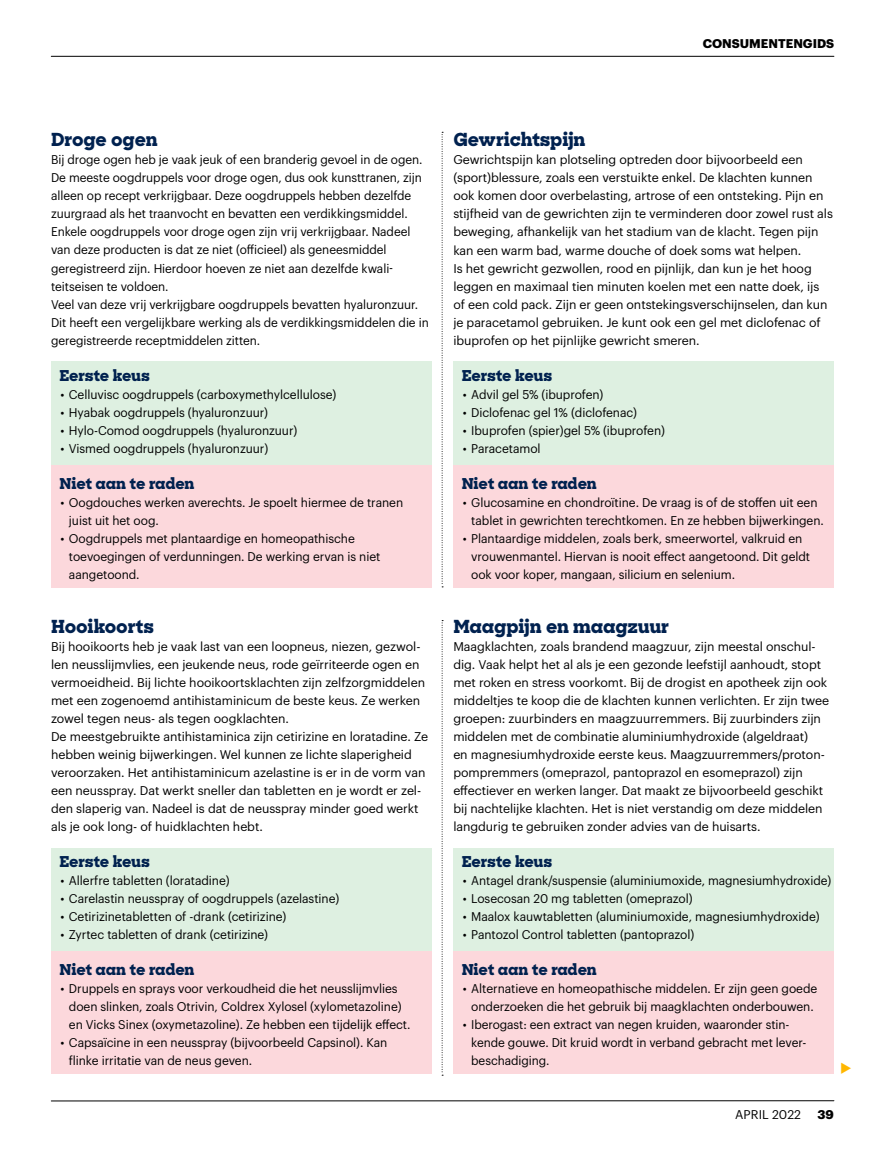
<style>
.page{position:relative;width:885px;height:1166px;background:#fff}
.page>*{position:absolute;margin:0;border:0;box-sizing:border-box;transform-origin:0 0}
.t1{font:800 18px "Sharp Slab";letter-spacing:-.005em;color:#00214f}
.t2{font:800 15px "Sharp Slab";letter-spacing:-.015em;color:#00214f}
.t3{font:12.3px/18px "Graphik";letter-spacing:-.005em;color:#000}
.t4{font:12.3px/18px "Graphik";letter-spacing:-.005em;color:#000;scale:.96 1}
.t5{font:700 12.3px "Graphik";color:#000}
</style>
<div class="page">
<hr style="left:51px;top:1100px;width:782px;height:1px;background:#000">
<div style="left:51px;top:361px;width:381px;height:104px;background:#def0e1"></div>
<div style="left:453px;top:361px;width:380px;height:104px;background:#def0e1"></div>
<div style="left:453px;top:847px;width:380px;height:103px;background:#def0e1"></div>
<div style="left:51px;top:847px;width:381px;height:103px;background:#def0e1"></div>
<div style="left:51px;top:465px;width:381px;height:122px;background:#fcd8dc"></div>
<div style="left:453px;top:465px;width:380px;height:122px;background:#fcd8dc"></div>
<div style="left:453px;top:950px;width:380px;height:123px;background:#fcd8dc"></div>
<div style="left:51px;top:950px;width:381px;height:123px;background:#fcd8dc"></div>
<hr style="left:51px;top:56px;width:782px;height:1px;background:#000">
<svg style="left:441px;top:132px;width:2px;height:455px"></svg>
<svg style="left:441px;top:620px;width:2px;height:455px"></svg>
<p class="t5" style="left:702px;top:34px;width:133px">CONSUMENTENGIDS</p>
<h1 class="t1" style="left:51px;top:127px;width:108px">Droge ogen</h1>
<p class="t4" style="left:51px;top:150px;width:395px">Bij droge ogen heb je vaak jeuk of een branderig gevoel in de ogen.<br>De meeste oogdruppels voor droge ogen, dus ook kunsttranen, zijn alleen op recept verkrijgbaar. Deze oogdruppels hebben dezelfde zuurgraad als het traanvocht en bevatten een verdikkingsmiddel.<br>Enkele oogdruppels voor droge ogen zijn vrij verkrijgbaar. Nadeel van deze producten is dat ze niet (officieel) als geneesmiddel geregistreerd zijn. Hierdoor hoeven ze niet aan dezelfde kwali&shy;teitseisen te voldoen.<br>Veel van deze vrij verkrijgbare oogdruppels bevatten hyaluronzuur.<br>Dit heeft een vergelijkbare werking als de verdikkingsmiddelen die in geregistreerde receptmiddelen zitten.</p>
<p class="t2" style="left:60px;top:364px;width:92px">Eerste keus</p>
<p class="t3" style="left:60px;top:384px;width:277px">• Celluvisc oogdruppels (carboxymethylcellulose)</p>
<p class="t3" style="left:60px;top:402px;width:209px">• Hyabak oogdruppels (hyaluronzuur)</p>
<p class="t3" style="left:60px;top:420px;width:238px">• Hylo-Comod oogdruppels (hyaluronzuur)</p>
<p class="t3" style="left:60px;top:438px;width:209px">• Vismed oogdruppels (hyaluronzuur)</p>
<p class="t2" style="left:60px;top:472px;width:136px">Niet aan te raden</p>
<p class="t3" style="left:69px;top:492px;width:336px;text-indent:-9px">• Oogdouches werken averechts. Je spoelt hiermee de tranen juist uit het oog.</p>
<p class="t3" style="left:69px;top:528px;width:313px;text-indent:-8px">• Oogdruppels met plantaardige en homeopathische toevoegingen of verdunningen. De werking ervan is niet aangetoond.</p>
<h1 class="t1" style="left:51px;top:613px;width:104px">Hooikoorts</h1>
<p class="t3" style="left:51px;top:636px;width:378px">Bij hooikoorts heb je vaak last van een loopneus, niezen, gezwol&shy;len neusslijmvlies, een jeukende neus, rode geïrriteerde ogen en vermoeidheid. Bij lichte hooikoortsklachten zijn zelfzorgmiddelen met een zogenoemd antihistaminicum de beste keus. Ze werken zowel tegen neus- als tegen oogklachten.<br>De meestgebruikte antihistaminica zijn cetirizine en loratadine. Ze hebben weinig bijwerkingen. Wel kunnen ze lichte slaperigheid veroorzaken. Het antihistaminicum azelastine is er in de vorm van een neusspray. Dat werkt sneller dan tabletten en je wordt er zel&shy;den slaperig van. Nadeel is dat de neusspray minder goed werkt als je ook long- of huidklachten hebt.</p>
<p class="t2" style="left:60px;top:850px;width:92px">Eerste keus</p>
<p class="t3" style="left:60px;top:870px;width:171px">• Allerfre tabletten (loratadine)</p>
<p class="t3" style="left:60px;top:888px;width:280px">• Carelastin neusspray of oogdruppels (azelastine)</p>
<p class="t3" style="left:60px;top:906px;width:227px">• Cetirizinetabletten of -drank (cetirizine)</p>
<p class="t3" style="left:60px;top:924px;width:209px">• Zyrtec tabletten of drank (cetirizine)</p>
<p class="t2" style="left:60px;top:958px;width:137px">Niet aan te raden</p>
<p class="t3" style="left:69px;top:978px;width:343px;text-indent:-9px">• Druppels en sprays voor verkoudheid die het neusslijmvlies doen slinken, zoals Otrivin, Coldrex Xylosel (xylometazoline) en Vicks Sinex (oxymetazoline). Ze hebben een tijdelijk effect.</p>
<p class="t3" style="left:69px;top:1032px;width:320px;text-indent:-8px">• Capsaïcine in een neusspray (bijvoorbeeld Capsinol). Kan flinke irritatie van de neus geven.</p>
<h1 class="t1" style="left:453px;top:127px;width:134px">Gewrichtspijn</h1>
<p class="t3" style="left:453px;top:150px;width:381px">Gewrichtspijn kan plotseling optreden door bijvoorbeeld een (sport)blessure, zoals een verstuikte enkel. De klachten kunnen ook komen door overbelasting, artrose of een ontsteking. Pijn en stijfheid van de gewrichten zijn te verminderen door zowel rust als beweging, afhankelijk van het stadium van de klacht. Tegen pijn kan een warm bad, warme douche of doek soms wat helpen.<br>Is het gewricht gezwollen, rood en pijnlijk, dan kun je het hoog leggen en maximaal tien minuten koelen met een natte doek, ijs of een cold pack. Zijn er geen ontstekingsverschijnselen, dan kun je paracetamol gebruiken. Je kunt ook een gel met diclofenac of ibuprofen op het pijnlijke gewricht smeren.</p>
<p class="t2" style="left:462px;top:364px;width:92px">Eerste keus</p>
<p class="t3" style="left:462px;top:384px;width:142px">• Advil gel 5% (ibuprofen)</p>
<p class="t3" style="left:462px;top:402px;width:176px">• Diclofenac gel 1% (diclofenac)</p>
<p class="t3" style="left:462px;top:420px;width:204px">• Ibuprofen (spier)gel 5% (ibuprofen)</p>
<p class="t3" style="left:462px;top:438px;width:79px">• Paracetamol</p>
<p class="t2" style="left:462px;top:472px;width:137px">Niet aan te raden</p>
<p class="t3" style="left:471px;top:492px;width:354px;text-indent:-8px">• Glucosamine en chondroïtine. De vraag is of de stoffen uit een tablet in gewrichten terechtkomen. En ze hebben bijwerkingen.</p>
<p class="t3" style="left:471px;top:528px;width:340px;text-indent:-9px">• Plantaardige middelen, zoals berk, smeerwortel, valkruid en vrouwenmantel. Hiervan is nooit effect aangetoond. Dit geldt ook voor koper, mangaan, silicium en selenium.</p>
<h1 class="t1" style="left:453px;top:613px;width:217px">Maagpijn en maagzuur</h1>
<p class="t3" style="left:453px;top:636px;width:377px">Maagklachten, zoals brandend maagzuur, zijn meestal onschul&shy;dig. Vaak helpt het al als je een gezonde leefstijl aanhoudt, stopt met roken en stress voorkomt. Bij de drogist en apotheek zijn ook middeltjes te koop die de klachten kunnen verlichten. Er zijn twee groepen: zuurbinders en maagzuurremmers. Bij zuurbinders zijn middelen met de combinatie aluminiumhydroxide (algeldraat)<br>en magnesiumhydroxide eerste keus. Maagzuurremmers/proton&shy;pompremmers (omeprazol, pantoprazol en esomeprazol) zijn effectiever en werken langer. Dat maakt ze bijvoorbeeld geschikt bij nachtelijke klachten. Het is niet verstandig om deze middelen langdurig te gebruiken zonder advies van de huisarts.</p>
<p class="t2" style="left:462px;top:850px;width:92px">Eerste keus</p>
<p class="t4" style="left:462px;top:870px;width:385px">• Antagel drank/suspensie (aluminiumoxide, magnesiumhydroxide)</p>
<p class="t3" style="left:462px;top:888px;width:231px">• Losecosan 20 mg tabletten (omeprazol)</p>
<p class="t3" style="left:462px;top:906px;width:358px">• Maalox kauwtabletten (aluminiumoxide, magnesiumhydroxide)</p>
<p class="t3" style="left:462px;top:924px;width:233px">• Pantozol Control tabletten (pantoprazol)</p>
<p class="t2" style="left:462px;top:958px;width:137px">Niet aan te raden</p>
<p class="t3" style="left:462px;top:978px;width:356px;text-align:center">• Alternatieve en homeopathische middelen. Er zijn geen goede onderzoeken die het gebruik bij maagklachten onderbouwen.</p>
<p class="t4" style="left:471px;top:1014px;width:349px;text-indent:-9px">• Iberogast: een extract van negen kruiden, waaronder stin&shy;kende gouwe. Dit kruid wordt in verband gebracht met lever&shy;beschadiging.</p>
<p class="t3" style="left:735px;top:1104px;width:67px">APRIL 2022</p>
<p class="t5" style="left:817px;top:1104px;width:18px">39</p>
</div>
